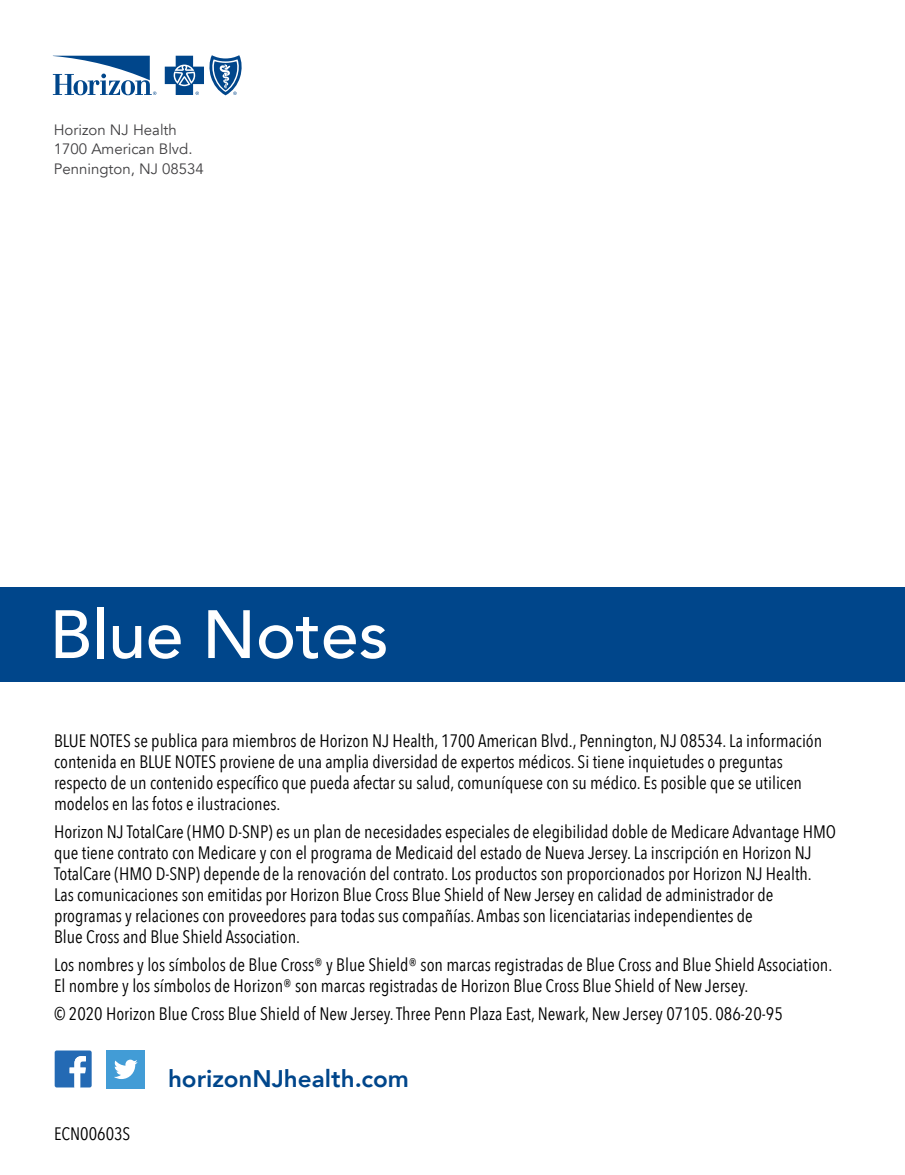
<style>
.page{position:relative;width:905px;height:1175px;background:#fff}
.page>*{position:absolute;margin:0;border:0;box-sizing:border-box;transform-origin:0 0}
.t1{font:500 67.5px "Avenir";color:#fff}
.t2{font:800 24px "Avenir";color:#00468b}
.t3{font:18px/21px "Avenir Next Condensed";color:#000}
.t4{font:15px/19.5px "Avenir";color:#414042}
</style>
<div class="page">
<svg style="left:53px;top:56px;width:103px;height:39px"></svg>
<svg style="left:165px;top:55px;width:76px;height:40px"></svg>
<div style="left:0;top:587px;width:904px;height:95px;background:#00468b"></div>
<div style="left:107px;top:1050px;width:38px;height:38px;background:#429cd6"></div>
<svg style="left:114px;top:1059px;width:24px;height:20px"></svg>
<svg style="left:55px;top:1050px;width:37px;height:37px"></svg>
<p class="t4" style="left:54px;top:120px;width:152px">Horizon NJ Health<br>1700 American Blvd.<br>Pennington, NJ 08534</p>
<h1 class="t1" style="left:50px;top:576px;width:340px">Blue Notes</h1>
<p class="t3" style="left:54px;top:729px;width:769px">BLUE NOTES se publica para miembros de Horizon NJ Health, 1700 American Blvd., Pennington, NJ 08534. La información contenida en BLUE NOTES proviene de una amplia diversidad de expertos médicos. Si tiene inquietudes o preguntas respecto de un contenido específico que pueda afectar su salud, comuníquese con su médico. Es posible que se utilicen modelos en las fotos e ilustraciones.</p>
<p class="t3" style="left:54px;top:820px;width:783px">Horizon NJ TotalCare (HMO D-SNP) es un plan de necesidades especiales de elegibilidad doble de Medicare Advantage HMO que tiene contrato con Medicare y con el programa de Medicaid del estado de Nueva Jersey. La inscripción en Horizon NJ TotalCare (HMO D-SNP) depende de la renovación del contrato. Los productos son proporcionados por Horizon NJ Health.<br>Las comunicaciones son emitidas por Horizon Blue Cross Blue Shield of New Jersey en calidad de administrador de programas y relaciones con proveedores para todas sus compañías. Ambas son licenciatarias independientes de<br>Blue Cross and Blue Shield Association.</p>
<p class="t3" style="left:54px;top:953px;width:779px">Los nombres y los símbolos de Blue Cross® y Blue Shield® son marcas registradas de Blue Cross and Blue Shield Association.<br>El nombre y los símbolos de Horizon® son marcas registradas de Horizon Blue Cross Blue Shield of New Jersey.</p>
<p class="t3" style="left:54px;top:1002px;width:730px">© 2020 Horizon Blue Cross Blue Shield of New Jersey. Three Penn Plaza East, Newark, New Jersey 07105. 086-20-95</p>
<p class="t3" style="left:54px;top:1122px;width:78px">ECN00603S</p>
<h2 class="t2" style="left:168px;top:1059px;width:242px">horizonNJhealth.com</h2>
</div>
